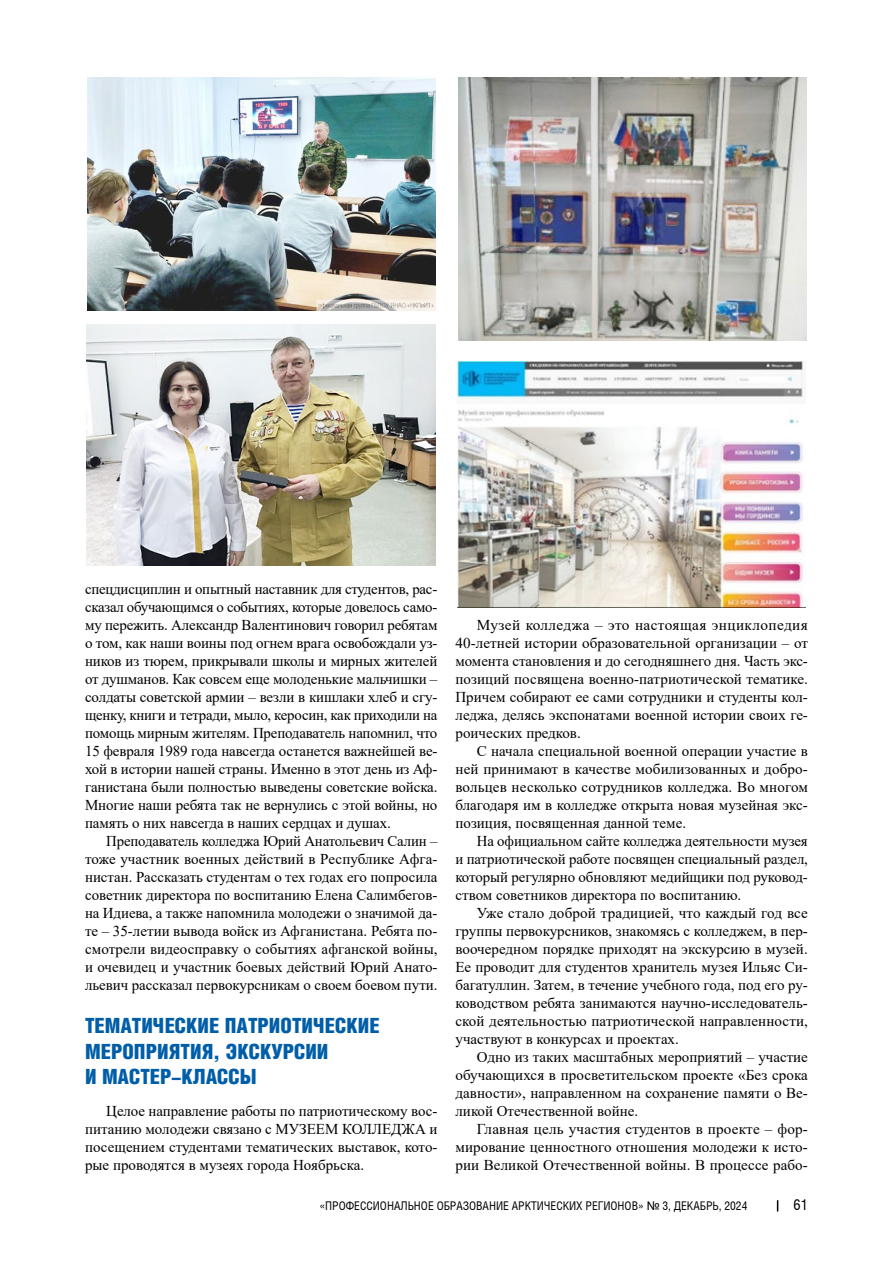
<style>
.page{position:relative;width:893px;height:1263px;background:#fff}
.page>*{position:absolute;margin:0;border:0;box-sizing:border-box;transform-origin:0 0}
.t1{font:900 21px/25.2px "Helios Cond";color:#005ea8}
.t2{font:15px/18px "Times New Roman";color:#000;text-align:justify}
.t3{font:15px "Helios Cond";color:#000}
.t4{font:12px "Helios Cond";color:#000}
.s1{font-family:"Arial"}
</style>
<div class="page">
<img style="left:87px;top:78px;width:349px;height:232px">
<img style="left:86px;top:324px;width:349px;height:242px">
<img style="left:458px;top:78px;width:349px;height:262px">
<img style="left:457px;top:361px;width:349px;height:246px">
<p class="t2" style="left:85px;top:580px;width:354px">спецдисциплин и опытный наставник для студентов, рас&shy;сказал обучающимся о событиях, которые довелось само&shy;му пережить. Александр Валентинович говорил ребятам о том, как наши воины под огнем врага освобождали уз&shy;ников из тюрем, прикрывали школы и мирных жителей от душманов. Как совсем еще молоденькие мальчишки – солдаты советской армии – везли в кишлаки хлеб и сгу&shy;щенку, книги и тетради, мыло, керосин, как приходили на помощь мирным жителям. Преподаватель напомнил, что 15 февраля 1989 года навсегда останется важнейшей ве&shy;хой в истории нашей страны. Именно в этот день из Аф&shy;ганистана были полностью выведены советские войска.<br>Многие наши ребята так не вернулись с этой войны, но память о них навсегда в наших сердцах и душах.</p>
<p class="t2" style="left:85px;top:832px;width:354px;text-indent:21px">Преподаватель колледжа Юрий Анатольевич Салин – тоже участник военных действий в Республике Афга&shy;нистан. Рассказать студентам о тех годах его попросила советник директора по воспитанию Елена Салимбегов&shy;на Идиева, а также напомнила молодежи о значимой да&shy;те – 35-летии вывода войск из Афганистана. Ребята по&shy;смотрели видеосправку о событиях афганской войны, и очевидец и участник боевых действий Юрий Анато&shy;льевич рассказал первокурсникам о своем боевом пути.</p>
<h1 class="t1" style="left:85px;top:1013px;width:296px">ТЕМАТИЧЕСКИЕ ПАТРИОТИЧЕСКИЕ<br>МЕРОПРИЯТИЯ, ЭКСКУРСИИ<br>И МАСТЕР-КЛАССЫ</h1>
<p class="t2" style="left:85px;top:1102px;width:354px;text-indent:21px">Целое направление работы по патриотическому вос&shy;питанию молодежи связано с МУЗЕЕМ КОЛЛЕДЖА и посещением студентами тематических выставок, кото&shy;рые проводятся в музеях города Ноябрьска.</p>
<p class="t2" style="left:455px;top:616px;width:354px;text-indent:21px">Музей колледжа – это настоящая энциклопедия 40-летней истории образовательной организации – от момента становления и до сегодняшнего дня. Часть экс&shy;позиций посвящена военно-патриотической тематике.<br>Причем собирают ее сами сотрудники и студенты кол&shy;леджа, делясь экспонатами военной истории своих ге&shy;роических предков.</p>
<p class="t2" style="left:455px;top:742px;width:354px;text-indent:21px">С начала специальной военной операции участие в ней принимают в качестве мобилизованных и добро&shy;вольцев несколько сотрудников колледжа. Во многом благодаря им в колледже открыта новая музейная экс&shy;позиция, посвященная данной теме.</p>
<p class="t2" style="left:455px;top:832px;width:354px;text-indent:21px">На официальном сайте колледжа деятельности музея и патриотической работе посвящен специальный раздел, который регулярно обновляют медийщики под руковод&shy;ством советников директора по воспитанию.</p>
<p class="t2" style="left:455px;top:904px;width:354px;text-indent:21px">Уже стало доброй традицией, что каждый год все группы первокурсников, знакомясь с колледжем, в пер&shy;воочередном порядке приходят на экскурсию в музей.<br>Ее проводит для студентов хранитель музея Ильяс Си&shy;багатуллин. Затем, в течение учебного года, под его ру&shy;ководством ребята занимаются научно-исследователь&shy;ской деятельностью патриотической направленности, участвуют в конкурсах и проектах.</p>
<p class="t2" style="left:455px;top:1048px;width:354px;text-indent:21px">Одно из таких масштабных мероприятий – участие обучающихся в просветительском проекте «Без срока давности», направленном на сохранение памяти о Ве&shy;ликой Отечественной войне.</p>
<p class="t2" style="left:455px;top:1120px;width:354px;text-indent:21px">Главная цель участия студентов в проекте – фор&shy;мирование ценностного отношения молодежи к исто&shy;рии Великой Отечественной войны. В процессе рабо-</p>
<p class="t4" style="left:319px;top:1199px;width:429px">«ПРОФЕССИОНАЛЬНОЕ ОБРАЗОВАНИЕ АРКТИЧЕСКИХ РЕГИОНОВ» <span class="s1">№</span> 3, ДЕКАБРЬ, 2024</p>
<p class="t3" style="left:793px;top:1196px;width:16px">61</p>
</div>
